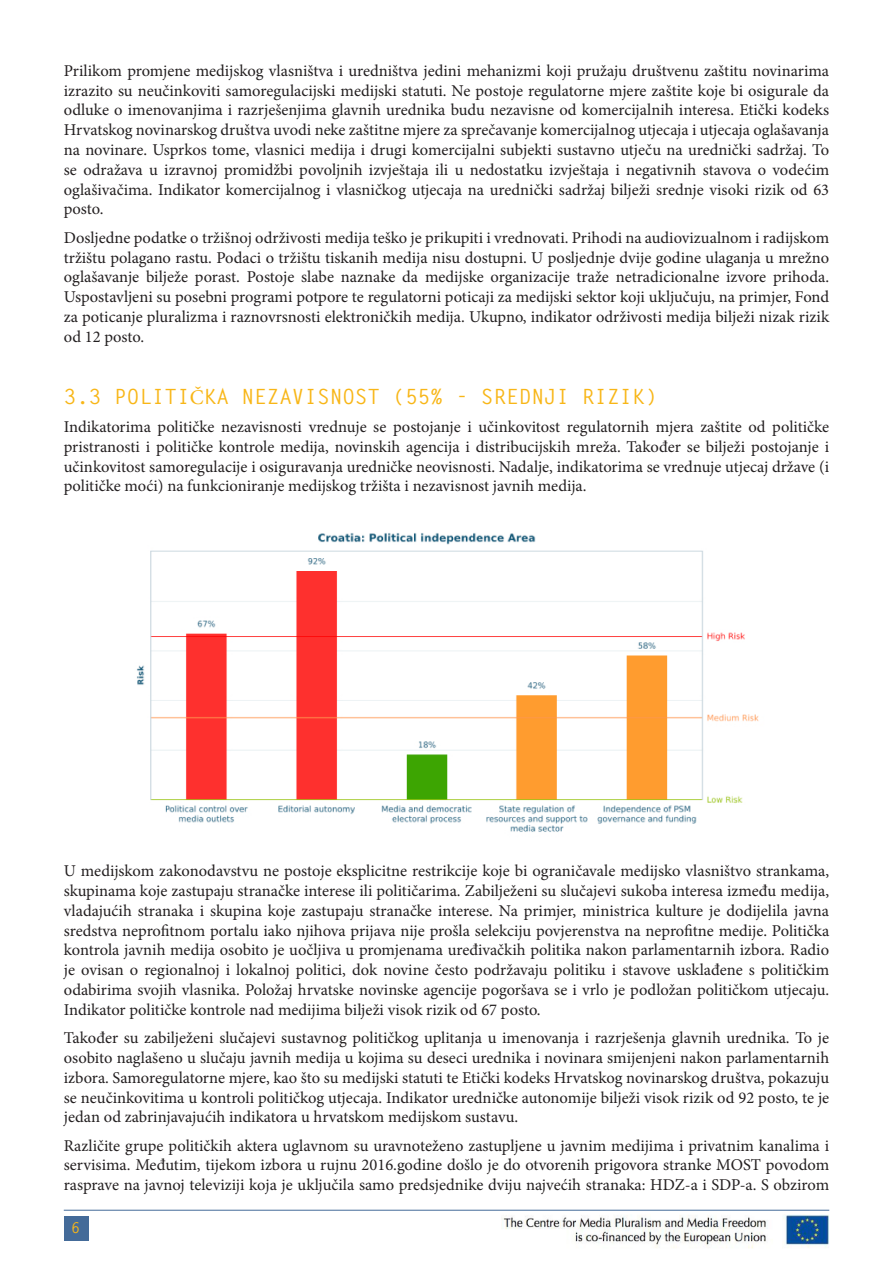
<style>
.page{position:relative;width:893px;height:1263px;background:#fff}
.page>*{position:absolute;margin:0;border:0;box-sizing:border-box;transform-origin:0 0}
.t1{font:700 21px "Letter Gothic Std";color:#f8b617}
.t2{font:16.5px/19.8px "Minion Pro";color:#231f20;text-align:justify}
.t3{font:700 15px "Letter Gothic Std";color:#f8b617}
.s1{font-family:"Minion Pro";font-weight:400}
</style>
<div class="page">
<hr style="left:64px;top:1210px;width:765px;height:1px;background:#446b99">
<div style="left:64px;top:1216px;width:24px;height:24px;background:#446b99"></div>
<img style="left:502px;top:1214px;width:327px;height:34px">
<img style="left:137px;top:533px;width:622px;height:299px">
<p class="t2" style="left:64px;top:61px;width:767px">Prilikom promjene medijskog vlasništva i uredništva jedini mehanizmi koji pružaju društvenu zaštitu novinarima izrazito su neučinkoviti samoregulacijski medijski statuti. Ne postoje regulatorne mjere zaštite koje bi osigurale da odluke o imenovanjima i razrješenjima glavnih urednika budu nezavisne od komercijalnih interesa. Etički kodeks Hrvatskog novinarskog društva uvodi neke zaštitne mjere za sprečavanje komercijalnog utjecaja i utjecaja oglašavanja na novinare. Usprkos tome, vlasnici medija i drugi komercijalni subjekti sustavno utječu na urednički sadržaj. To se odražava u izravnoj promidžbi povoljnih izvještaja ili u nedostatku izvještaja i negativnih stavova o vodećim oglašivačima. Indikator komercijalnog i vlasničkog utjecaja na urednički sadržaj bilježi srednje visoki rizik od 63 posto.</p>
<p class="t2" style="left:64px;top:228px;width:767px">Dosljedne podatke o tržišnoj održivosti medija teško je prikupiti i vrednovati. Prihodi na audiovizualnom i radijskom tržištu polagano rastu. Podaci o tržištu tiskanih medija nisu dostupni. U posljednje dvije godine ulaganja u mrežno oglašavanje bilježe porast. Postoje slabe naznake da medijske organizacije traže netradicionalne izvore prihoda.<br>Uspostavljeni su posebni programi potpore te regulatorni poticaji za medijski sektor koji uključuju, na primjer, Fond za poticanje pluralizma i raznovrsnosti elektroničkih medija. Ukupno, indikator održivosti medija bilježi nizak rizik od 12 posto.</p>
<p class="t1" style="left:64px;top:383px;width:595px">3.3 POLITI<span class="s1">Č</span>KA NEZAVISNOST (55% - SREDNJI RIZIK)</p>
<p class="t2" style="left:64px;top:417px;width:767px">Indikatorima političke nezavisnosti vrednuje se postojanje i učinkovitost regulatornih mjera zaštite od političke pristranosti i političke kontrole medija, novinskih agencija i distribucijskih mreža. Također se bilježi postojanje i učinkovitost samoregulacije i osiguravanja uredničke neovisnosti. Nadalje, indikatorima se vrednuje utjecaj države (i političke moći) na funkcioniranje medijskog tržišta i nezavisnost javnih medija.</p>
<p class="t2" style="left:64px;top:861px;width:767px">U medijskom zakonodavstvu ne postoje eksplicitne restrikcije koje bi ograničavale medijsko vlasništvo strankama, skupinama koje zastupaju stranačke interese ili političarima. Zabilježeni su slučajevi sukoba interesa između medija, vladajućih stranaka i skupina koje zastupaju stranačke interese. Na primjer, ministrica kulture je dodijelila javna sredstva neprofitnom portalu iako njihova prijava nije prošla selekciju povjerenstva na neprofitne medije. Politička kontrola javnih medija osobito je uočljiva u promjenama uređivačkih politika nakon parlamentarnih izbora. Radio je ovisan o regionalnoj i lokalnoj politici, dok novine često podržavaju politiku i stavove usklađene s političkim odabirima svojih vlasnika. Položaj hrvatske novinske agencije pogoršava se i vrlo je podložan političkom utjecaju.<br>Indikator političke kontrole nad medijima bilježi visok rizik od 67 posto.</p>
<p class="t2" style="left:64px;top:1028px;width:767px">Također su zabilježeni slučajevi sustavnog političkog uplitanja u imenovanja i razrješenja glavnih urednika. To je osobito naglašeno u slučaju javnih medija u kojima su deseci urednika i novinara smijenjeni nakon parlamentarnih izbora. Samoregulatorne mjere, kao što su medijski statuti te Etički kodeks Hrvatskog novinarskog društva, pokazuju se neučinkovitima u kontroli političkog utjecaja. Indikator uredničke autonomije bilježi visok rizik od 92 posto, te je jedan od zabrinjavajućih indikatora u hrvatskom medijskom sustavu.</p>
<p class="t2" style="left:64px;top:1135px;width:767px">Različite grupe političkih aktera uglavnom su uravnoteženo zastupljene u javnim medijima i privatnim kanalima i servisima. Međutim, tijekom izbora u rujnu 2016.godine došlo je do otvorenih prigovora stranke MOST povodom rasprave na javnoj televiziji koja je uključila samo predsjednike dviju najvećih stranaka: HDZ-a i SDP-a. S obzirom</p>
<p class="t3" style="left:71px;top:1219px;width:10px">6</p>
</div>
